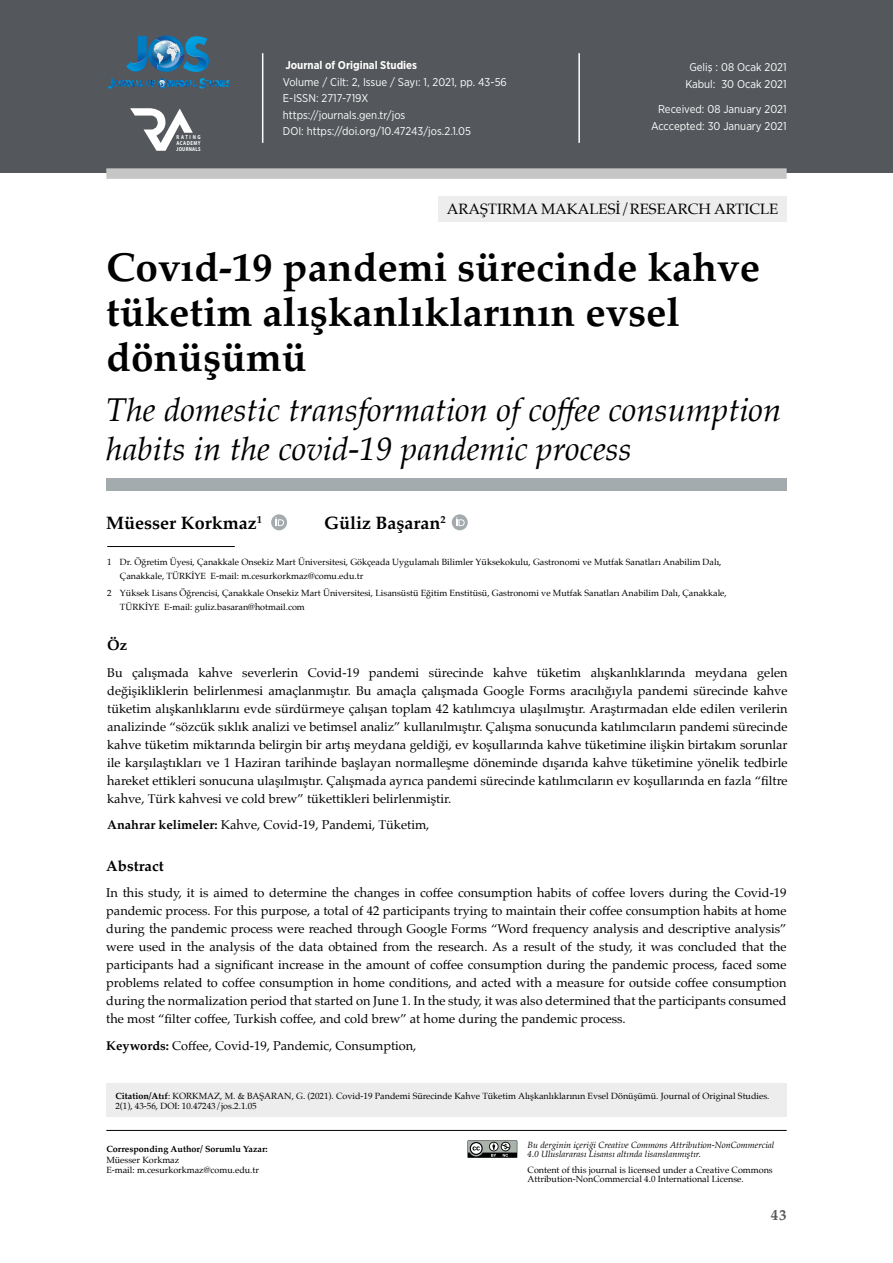
<style>
.page{position:relative;width:893px;height:1263px;background:#fff}
.page>*{position:absolute;margin:0;border:0;box-sizing:border-box;transform-origin:0 0}
.t1{font:700 40.5px/45px "Palatino";color:#000}
.t2{font:italic 33px/39px "Palatino";color:#000}
.t3{font:700 18px "Palatino";color:#000}
.t4{font:15px "Palatino";color:#000}
.t5{font:700 15px "Palatino";color:#000}
.t6{font:700 15px "Palatino";color:#575756}
.t7{font:12.75px/18px "Palatino";color:#000;text-align:justify}
.t8{font:11.25px/16.5px "Gotham Narrow";color:#fff}
.t9{font:700 11.25px "Gotham Narrow";color:#fff}
.t10{font:9px/10.5px "Palatino";color:#000}
.t11{font:italic 9px/9px "Palatino";color:#000}
.t12{font:700 9px "Palatino";color:#000}
.t13{font:700 5.7px/6.1px "Myriad Pro";letter-spacing:.11em;color:#fff;text-align:justify;scale:.81 1}
.s1{font-weight:700}
</style>
<div class="page">
<div style="left:0;top:0;width:893px;height:173px;background:#54575b"></div>
<hr style="left:262px;top:53px;width:1px;height:90px;background:#fff">
<hr style="left:578px;top:53px;width:2px;height:90px;background:#fff">
<div style="left:106px;top:168px;width:681px;height:11px;background:#c6c6c6"></div>
<svg style="left:130px;top:108px;width:63px;height:43px"></svg>
<svg style="left:108px;top:36px;width:122px;height:53px"></svg>
<hr style="left:106px;top:1130px;width:681px;height:1px;background:#000">
<svg style="left:467px;top:1140px;width:50px;height:18px"></svg>
<div style="left:438px;top:196px;width:349px;height:25px;background:#ededed"></div>
<div style="left:106px;top:1083px;width:681px;height:34px;background:#ededed"></div>
<div style="left:106px;top:479px;width:681px;height:12px;background:#a4abae"></div>
<hr style="left:107px;top:546px;width:128px;height:1px;background:#000">
<div style="left:271px;top:514px;width:16px;height:16px;background:#a4abae;border-radius:50%"></div>
<svg style="left:275px;top:517px;width:9px;height:9px"></svg>
<div style="left:452px;top:514px;width:16px;height:16px;background:#a4abae;border-radius:50%"></div>
<svg style="left:456px;top:517px;width:9px;height:9px"></svg>
<p class="t13" style="left:176px;top:133px;width:31px">RATING ACADEMY JOURNALS</p>
<p class="t9" style="left:285px;top:58px;width:133px">Journal of Original Studies</p>
<p class="t8" style="left:283px;top:73px;width:226px">Volume / Cilt: 2, Issue / Sayı: 1, 2021, pp. 43-56<br>E-ISSN: 2717-719X<br>https://journals.gen.tr/jos<br>DOI: https://doi.org/10.47243/jos.2.1.05</p>
<p class="t8" style="left:685px;top:59px;width:103px;text-align:center">Geliş : 08 Ocak 2021<br>Kabul: 30 Ocak 2021</p>
<p class="t8" style="left:651px;top:101px;width:137px;text-align:right">Received: 08 January 2021<br>Acccepted: 30 January 2021</p>
<p class="t4" style="left:447px;top:197px;width:333px">ARAŞTIRMA MAKALESİ/RESEARCH ARTICLE</p>
<h1 class="t1" style="left:106px;top:243px;width:655px">Covıd-19 pandemi sürecinde kahve tüketim alışkanlıklarının evsel dönüşümü</h1>
<h2 class="t2" style="left:106px;top:390px;width:677px">The domestic transformation of coffee consumption habits in the covid-19 pandemic process</h2>
<h3 class="t3" style="left:106px;top:508px;width:157px">Müesser Korkmaz<sup>1</sup></h3>
<h3 class="t3" style="left:324px;top:508px;width:123px">Güliz Başaran<sup>2</sup></h3>
<p class="t10" style="left:120px;top:555px;width:603px;line-height:13.5px;text-indent:-13px">1 Dr. Öğretim Üyesi, Çanakkale Onsekiz Mart Üniversitesi, Gökçeada Uygulamalı Bilimler Yüksekokulu, Gastronomi ve Mutfak Sanatları Anabilim Dalı,<br>Çanakkale, TÜRKİYE E-mail: m.cesurkorkmaz@comu.edu.tr</p>
<p class="t10" style="left:120px;top:586px;width:608px;line-height:13.5px;text-indent:-13px">2 Yüksek Lisans Öğrencisi, Çanakkale Onsekiz Mart Üniversitesi, Lisansüstü Eğitim Enstitüsü, Gastronomi ve Mutfak Sanatları Anabilim Dalı, Çanakkale,<br>TÜRKİYE E-mail: guliz.basaran@hotmail.com</p>
<p class="t5" style="left:107px;top:632px;width:21px">Öz</p>
<p class="t7" style="left:107px;top:663px;width:682px">Bu çalışmada kahve severlerin Covid-19 pandemi sürecinde kahve tüketim alışkanlıklarında meydana gelen değişikliklerin belirlenmesi amaçlanmıştır. Bu amaçla çalışmada Google Forms aracılığıyla pandemi sürecinde kahve tüketim alışkanlıklarını evde sürdürmeye çalışan toplam 42 katılımcıya ulaşılmıştır. Araştırmadan elde edilen verilerin analizinde “sözcük sıklık analizi ve betimsel analiz” kullanılmıştır. Çalışma sonucunda katılımcıların pandemi sürecinde kahve tüketim miktarında belirgin bir artış meydana geldiği, ev koşullarında kahve tüketimine ilişkin birtakım sorunlar ile karşılaştıkları ve 1 Haziran tarihinde başlayan normalleşme döneminde dışarıda kahve tüketimine yönelik tedbirle hareket ettikleri sonucuna ulaşılmıştır. Çalışmada ayrıca pandemi sürecinde katılımcıların ev koşullarında en fazla “filtre kahve, Türk kahvesi ve cold brew” tükettikleri belirlenmiştir.</p>
<p class="t7" style="left:107px;top:816px;width:324px"><span class="s1">Anahrar kelimeler:</span> Kahve, Covid-19, Pandemi, Tüketim,</p>
<p class="t5" style="left:106px;top:852px;width:59px">Abstract</p>
<p class="t7" style="left:106px;top:883px;width:682px">In this study, it is aimed to determine the changes in coffee consumption habits of coffee lovers during the Covid-19 pandemic process. For this purpose, a total of 42 participants trying to maintain their coffee consumption habits at home during the pandemic process were reached through Google Forms “Word frequency analysis and descriptive analysis” were used in the analysis of the data obtained from the research. As a result of the study, it was concluded that the participants had a significant increase in the amount of coffee consumption during the pandemic process, faced some problems related to coffee consumption in home conditions, and acted with a measure for outside coffee consumption during the normalization period that started on June 1. In the study, it was also determined that the participants consumed the most “filter coffee, Turkish coffee, and cold brew” at home during the pandemic process.</p>
<p class="t7" style="left:106px;top:1036px;width:312px"><span class="s1">Keywords:</span> Coffee, Covid-19, Pandemic, Consumption,</p>
<p class="t10" style="left:115px;top:1090px;width:656px"><span class="s1">Citation/Atıf</span>: KORKMAZ, M. &amp; BAŞARAN, G. (2021). Covid-19 Pandemi Sürecinde Kahve Tüketim Alışkanlıklarının Evsel Dönüşümü. Journal of Original Studies.<br>2(1), 43-56, DOI: 10.47243/jos.2.1.05</p>
<p class="t12" style="left:106px;top:1141px;width:163px">Corresponding Author/ Sorumlu Yazar:</p>
<p class="t10" style="left:106px;top:1154px;width:154px">Müesser Korkmaz<br>E-mail: m.cesurkorkmaz@comu.edu.tr</p>
<p class="t11" style="left:528px;top:1140px;width:248px">Bu derginin içeriği Creative Commons Attribution-NonCommercial<br>4.0 Uluslararası Lisansı altında lisanslanmıştır.</p>
<p class="t10" style="left:528px;top:1165px;width:247px;line-height:9px">Content of this journal is licensed under a Creative Commons<br>Attribution-NonCommercial 4.0 International License.</p>
<p class="t6" style="left:771px;top:1202px;width:17px">43</p>
</div>
